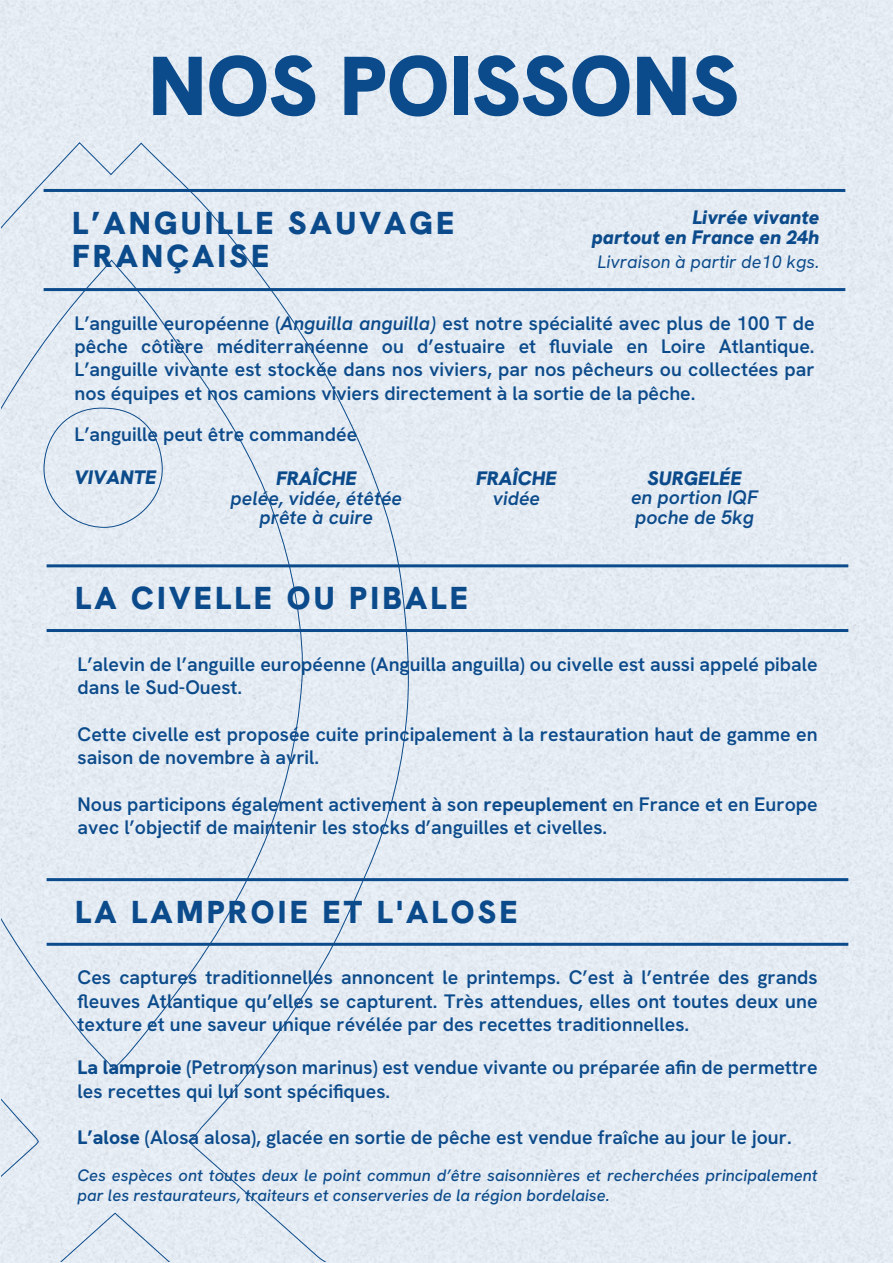
<style>
.page{position:relative;width:893px;height:1263px;background:#fff}
.page>*{position:absolute;margin:0;border:0;box-sizing:border-box;transform-origin:0 0}
.t1{font:900 31.8px/33.6px "Hanken Grotesk";letter-spacing:.1em;color:#0c4b8b}
.t2{font:600 19.5px/23.4px "Hanken Grotesk";color:#0c4b8b}
.t3{font:italic 900 19.5px/19.5px "Hanken Grotesk";color:#0c4b8b;text-align:right}
.t4{font:italic 600 19.5px/19.5px "Hanken Grotesk";color:#0c4b8b;text-align:center}
.t5{font:italic 18px "Hanken Grotesk";color:#0c4b8b}
.t6{font:italic 500 16.5px/19.8px "Hanken Grotesk";color:#0c4b8b}
.s1{font-style:italic}
.s2{font-weight:700}
.s3{font-weight:800}
</style>
<div class="page">
<div style="left:0;top:21px;width:876px;height:1242px;background:#e5ebf3"></div>
<div style="left:876px;top:21px;width:17px;height:1242px;background:#e5ebf3"></div>
<div style="left:0;top:0;width:893px;height:21px;background:#e5ebf3"></div>
<div style="left:1px;top:142px;width:408px;height:1119px;background:#e5ebf3"></div>
<svg style="left:44px;top:406px;width:120px;height:122px;background:#dee6ef"></svg>
<svg style="left:153px;top:57px;width:49px;height:58px;background:#4978a8"></svg>
<svg style="left:209px;top:55px;width:106px;height:62px;background:#7397bc"></svg>
<svg style="left:344px;top:55px;width:103px;height:62px;background:#7296bb"></svg>
<div style="left:454px;top:57px;width:13px;height:58px;background:#0c4b8b"></div>
<svg style="left:474px;top:55px;width:155px;height:62px;background:#7498bc"></svg>
<svg style="left:637px;top:57px;width:49px;height:58px;background:#4978a8"></svg>
<svg style="left:692px;top:55px;width:45px;height:61px;background:#6b92b8"></svg>
<hr style="left:44px;top:189px;width:801px;height:3px;background:#0c4b8b">
<hr style="left:44px;top:288px;width:801px;height:3px;background:#0c4b8b">
<hr style="left:47px;top:564px;width:801px;height:3px;background:#0c4b8b">
<hr style="left:47px;top:629px;width:801px;height:3px;background:#0c4b8b">
<hr style="left:47px;top:878px;width:801px;height:3px;background:#0c4b8b">
<hr style="left:47px;top:943px;width:801px;height:3px;background:#0c4b8b">
<h1 class="t1" style="left:72px;top:205px;width:384px">L’ANGUILLE SAUVAGE<br>FRANÇAISE</h1>
<p class="t3" style="left:592px;top:207px;width:229px">Livrée vivante<br>partout en France en 24h</p>
<p class="t5" style="left:598px;top:250px;width:223px">Livraison à partir de10 kgs.</p>
<p class="t2" style="left:75px;top:311px;width:742px;text-align:justify">L’anguille européenne (<span class="s1">Anguilla anguilla)</span> est notre spécialité avec plus de 100 T de pêche côtière méditerranéenne ou d’estuaire et fluviale en Loire Atlantique.<br>L’anguille vivante est stockée dans nos viviers, par nos pêcheurs ou collectées par nos équipes et nos camions viviers directement à la sortie de la pêche.</p>
<p class="t2" style="left:75px;top:422px;width:284px">L’anguille peut être commandée</p>
<p class="t3" style="left:75px;top:467px;width:83px">VIVANTE</p>
<p class="t3" style="left:276px;top:468px;width:82px">FRAÎCHE</p>
<p class="t4" style="left:231px;top:488px;width:173px">pelée, vidée, étêtée prête à cuire</p>
<p class="t3" style="left:476px;top:468px;width:82px">FRAÎCHE</p>
<p class="t4" style="left:493px;top:488px;width:49px">vidée</p>
<h1 class="t1" style="left:75px;top:580px;width:394px">LA CIVELLE OU PIBALE</h1>
<p class="t3" style="left:647px;top:468px;width:96px">SURGELÉE</p>
<p class="t4" style="left:631px;top:487px;width:129px;text-align:left">en portion IQF poche de 5kg</p>
<p class="t2" style="left:78px;top:652px;width:742px">L’alevin de l’anguille européenne (Anguilla anguilla) ou civelle est aussi appelé pibale dans le Sud-Ouest.</p>
<p class="t2" style="left:78px;top:722px;width:742px">Cette civelle est proposée cuite principalement à la restauration haut de gamme en saison de novembre à avril.</p>
<p class="t2" style="left:78px;top:792px;width:742px">Nous participons également activement à son <span class="s2">repeuplement</span> en France et en Europe avec l’objectif de maintenir les stocks d’anguilles et civelles.</p>
<h1 class="t1" style="left:75px;top:894px;width:444px">LA LAMPROIE ET L'ALOSE</h1>
<p class="t2" style="left:78px;top:965px;width:742px;text-align:justify">Ces captures traditionnelles annoncent le printemps. C’est à l’entrée des grands fleuves Atlantique qu’elles se capturent. Très attendues, elles ont toutes deux une texture et une saveur unique révélée par des recettes traditionnelles.</p>
<p class="t2" style="left:78px;top:1055px;width:741px"><span class="s3">La lamproie</span> (Petromyson marinus) est vendue vivante ou préparée afin de permettre les recettes qui lui sont spécifiques.</p>
<p class="t2" style="left:78px;top:1125px;width:716px"><span class="s3">L’alose</span> (Alosa alosa), glacée en sortie de pêche est vendue fraîche au jour le jour.</p>
<p class="t6" style="left:78px;top:1165px;width:741px">Ces espèces ont toutes deux le point commun d’être saisonnières et recherchées principalement par les restaurateurs, traiteurs et conserveries de la région bordelaise.</p>
</div>
